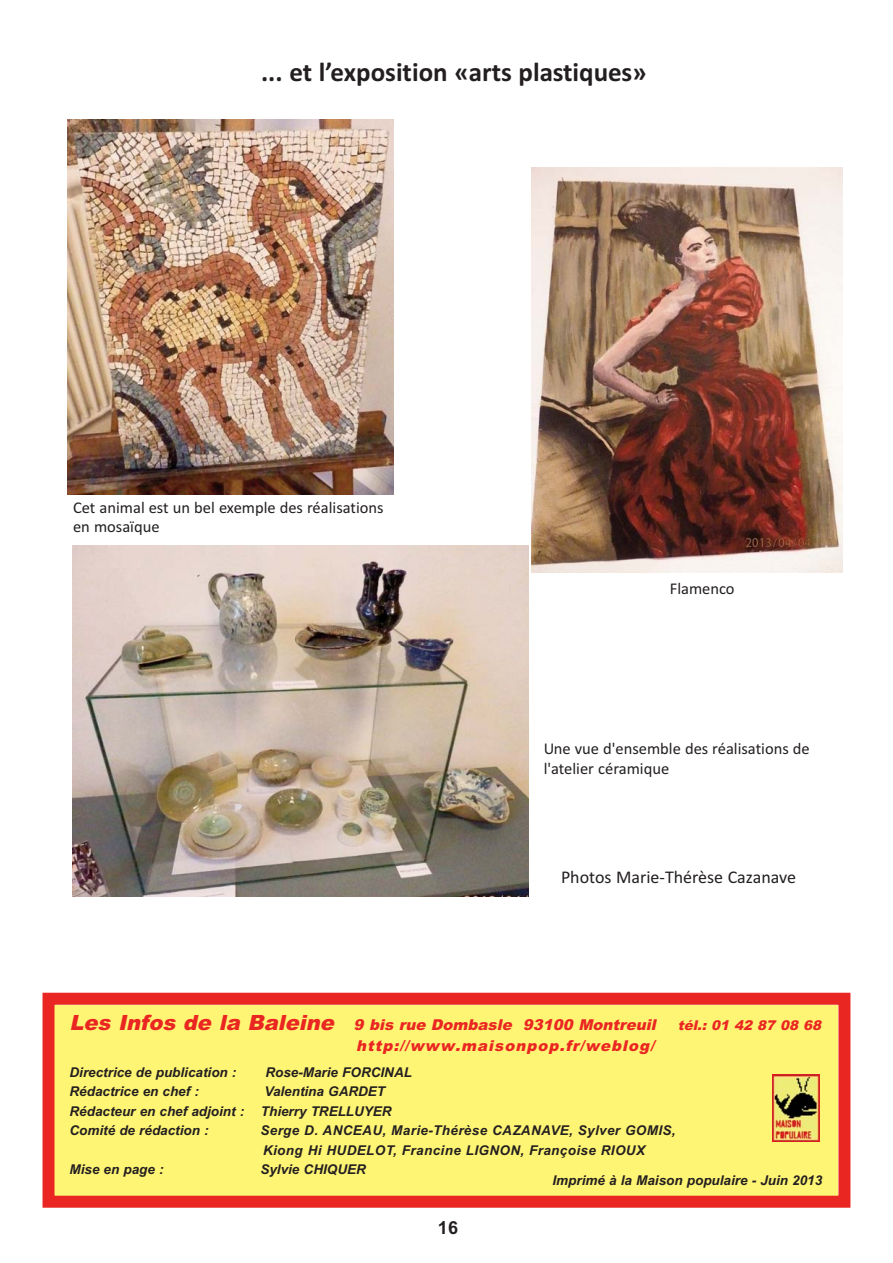
<style>
.page{position:relative;width:893px;height:1263px;background:#fff}
.page>*{position:absolute;margin:0;border:0;box-sizing:border-box;transform-origin:0 0}
.t1{font:700 27px "Calibri";color:#231f20}
.t2{font:18px "Calibri";color:#231f20}
.t3{font:700 18px "Arial";color:#231f20}
.t4{font:16.5px/19.8px "Calibri";color:#231f20}
.t5{font:italic 900 15px "Arial";color:#ea2622}
.t6{font:italic 700 13.5px/19.5px "Arial";color:#231f20}
.t7{font:italic 700 13.5px/19.5px "Arial";letter-spacing:.03em;color:#231f20}
.t8{font:italic 900 13.5px "Arial";color:#ea2622}
.s1{font-size:21px}
</style>
<div class="page">
<div style="left:55px;top:1005px;width:783px;height:191px;background:#fff574"></div>
<div style="left:43px;top:993px;width:807px;height:215px;border:12px solid #ea2622"></div>
<img style="left:772px;top:1074px;width:47px;height:67px">
<img style="left:68px;top:120px;width:325px;height:375px">
<img style="left:73px;top:545px;width:455px;height:351px">
<img style="left:531px;top:167px;width:312px;height:405px">
<h1 class="t1" style="left:261px;top:56px;width:387px">... et l’exposition «arts plastiques»</h1>
<p class="t4" style="left:73px;top:497px;width:312px">Cet animal est un bel exemple des réalisations en mosaïque</p>
<p class="t4" style="left:670px;top:578px;width:66px">Flamenco</p>
<p class="t4" style="left:544px;top:738px;width:268px">Une vue d'ensemble des réalisations de l'atelier céramique</p>
<h2 class="t2" style="left:561px;top:866px;width:237px">Photos Marie‐Thérèse Cazanave</h2>
<p class="t5" style="left:70px;top:1019px;width:591px"><span class="s1">Les Infos de la Baleine</span> 9 bis rue Dombasle 93100 Montreuil</p>
<p class="t8" style="left:678px;top:1020px;width:147px">tél.: 01 42 87 08 68</p>
<p class="t5" style="left:356px;top:1040px;width:300px">http://www.maisonpop.fr/weblog/</p>
<p class="t6" style="left:70px;top:1063px;width:168px">Directrice de publication :</p>
<p class="t6" style="left:265px;top:1063px;width:148px">Rose-Marie FORCINAL</p>
<p class="t6" style="left:70px;top:1083px;width:131px">Rédactrice en chef :</p>
<p class="t6" style="left:70px;top:1083px;width:324px;text-indent:195px">Valentina GARDET<br>Rédacteur en chef adjoint : Thierry TRELLUYER<br>Comité de rédaction :</p>
<p class="t7" style="left:260px;top:1122px;width:417px">Serge D. ANCEAU, Marie-Thérèse CAZANAVE, Sylver GOMIS,<br>Kiong Hi HUDELOT, Francine LIGNON, Françoise RIOUX</p>
<p class="t6" style="left:70px;top:1161px;width:96px">Mise en page :</p>
<p class="t6" style="left:260px;top:1161px;width:107px">Sylvie CHIQUER</p>
<h2 class="t3" style="left:438px;top:1217px;width:22px">16</h2>
<p class="t6" style="left:553px;top:1172px;width:271px">Imprimé à la Maison populaire - Juin 2013</p>
</div>
